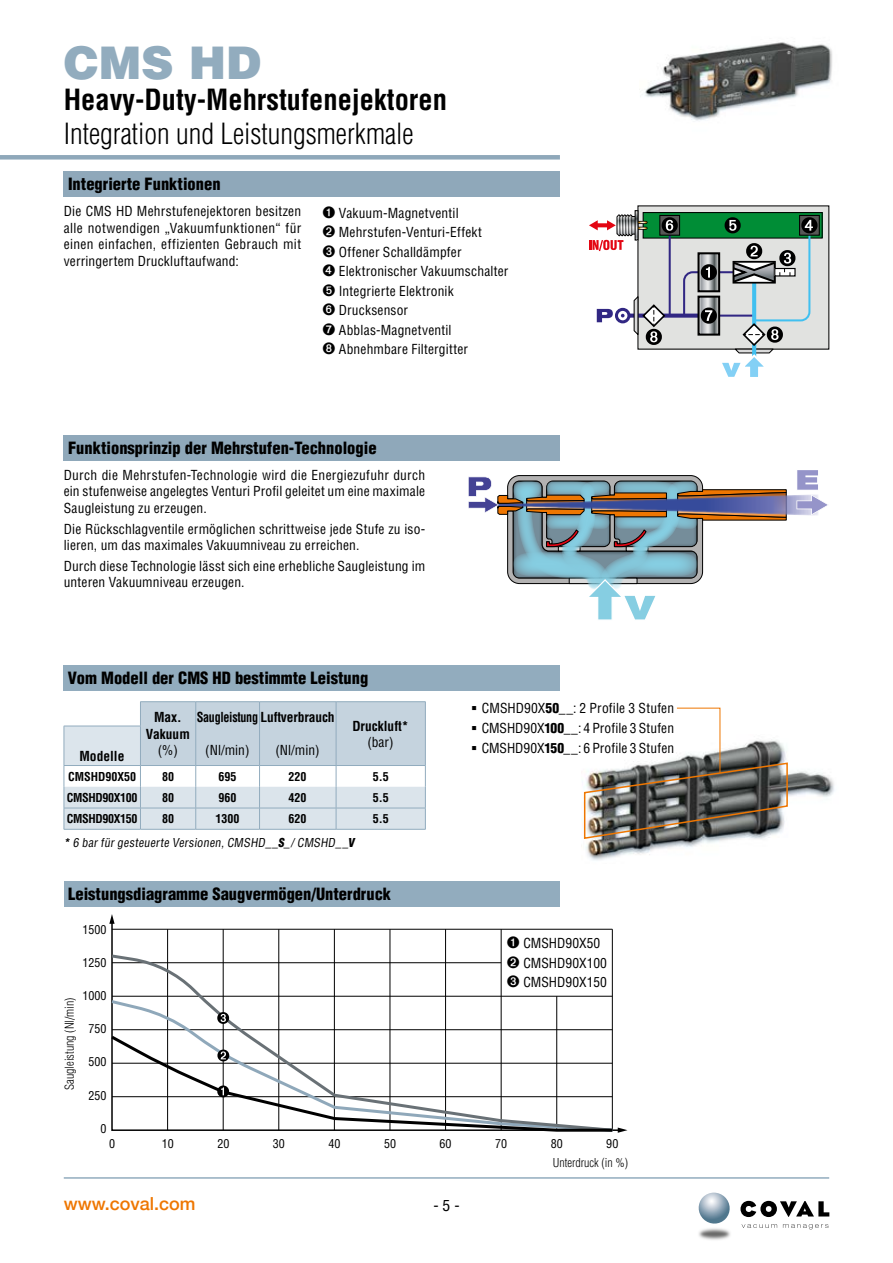
<style>
.page{position:relative;width:893px;height:1263px;background:#fff}
.page>*{position:absolute;margin:0;border:0;box-sizing:border-box;transform-origin:0 0}
.t1{font:900 45px "Helvetica";color:#92acbe}
.t2{font:300 condensed 28.5px "Helvetica";color:#000}
.t3{font:700 condensed 28.5px "Helvetica";color:#000}
.t4{font:500 18px "Helvetica Neue";color:#ee7601}
.t5{font:900 condensed 16.5px "Helvetica";color:#000}
.t6{font:condensed 15px "Helvetica";color:#000;scale:1.05 1}
.t7{font:condensed 13.5px/16.5px "Helvetica";letter-spacing:.015em;color:#000}
.t8{font:700 condensed 13.5px/16.2px "Helvetica";letter-spacing:-.01em;color:#000;text-align:center}
.t9{font:700 condensed 13.5px "Helvetica";letter-spacing:-.01em;color:#000;scale:.9 1}
.t10{font:condensed 12px "Helvetica";color:#000}
.t11{font:700 condensed 12px "Helvetica";color:#000}
.t12{font:300 condensed 12px "Helvetica";color:#000}
.t13{font:700 condensed 12px "Helvetica";letter-spacing:-.03em;color:#000}
.s1{font-weight:700}
.s2{font-weight:900}
</style>
<div class="page">
<hr style="left:64px;top:1177px;width:765px;height:2px;background:#92acbe">
<div style="left:0;top:155px;width:560px;height:5px;background:#8fa8ba"></div>
<img style="left:699px;top:1228px;width:31px;height:12px">
<svg style="left:698px;top:1192px;width:32px;height:32px"></svg>
<svg style="left:742px;top:1224px;width:35px;height:4px"></svg>
<svg style="left:783px;top:1224px;width:45px;height:5px"></svg>
<svg style="left:740px;top:1201px;width:89px;height:16px"></svg>
<div style="left:64px;top:171px;width:496px;height:26px;background:#8fa8ba"></div>
<div style="left:64px;top:435px;width:496px;height:25px;background:#8fa8ba"></div>
<div style="left:638px;top:206px;width:191px;height:143px;background:#e1e2e0"></div>
<div style="left:643px;top:212px;width:180px;height:27px;border:1px solid #000"></div>
<div style="left:635px;top:210px;width:3px;height:30px;border:1px solid #000"></div>
<svg style="left:817px;top:217px;width:1px;height:17px"></svg>
<div style="left:799px;top:215px;width:21px;height:21px;border:1px solid #000"></div>
<svg style="left:589px;top:214px;width:228px;height:163px"></svg>
<div style="left:64px;top:665px;width:496px;height:26px;background:#92acbe"></div>
<div style="left:64px;top:881px;width:496px;height:26px;background:#92acbe"></div>
<hr style="left:140px;top:701px;width:56px;height:1px;background:#92acbe">
<hr style="left:196px;top:701px;width:64px;height:1px;background:#92acbe">
<hr style="left:260px;top:701px;width:76px;height:1px;background:#92acbe">
<hr style="left:336px;top:701px;width:90px;height:1px;background:#92acbe">
<svg style="left:64px;top:702px;width:362px;height:127px"></svg>
<hr style="left:64px;top:808px;width:76px;height:1px;background:#92acbe">
<hr style="left:140px;top:808px;width:56px;height:1px;background:#92acbe">
<hr style="left:196px;top:808px;width:64px;height:1px;background:#92acbe">
<hr style="left:260px;top:808px;width:76px;height:1px;background:#92acbe">
<hr style="left:336px;top:808px;width:90px;height:1px;background:#92acbe">
<hr style="left:64px;top:829px;width:76px;height:1px;background:#92acbe">
<hr style="left:140px;top:829px;width:56px;height:1px;background:#92acbe">
<hr style="left:196px;top:829px;width:64px;height:1px;background:#92acbe">
<hr style="left:260px;top:829px;width:76px;height:1px;background:#92acbe">
<hr style="left:336px;top:829px;width:90px;height:1px;background:#92acbe">
<svg style="left:111px;top:924px;width:507px;height:208px"></svg>
<svg style="left:618px;top:1127px;width:9px;height:6px"></svg>
<svg style="left:109px;top:914px;width:6px;height:10px"></svg>
<hr style="left:612px;top:929px;width:1px;height:201px;background:#000">
<svg style="left:111px;top:952px;width:505px;height:180px"></svg>
<svg style="left:111px;top:1033px;width:504px;height:99px"></svg>
<svg style="left:217px;top:1085px;width:12px;height:12px"></svg>
<svg style="left:217px;top:1049px;width:12px;height:12px"></svg>
<svg style="left:217px;top:1012px;width:12px;height:12px"></svg>
<img style="left:642px;top:42px;width:190px;height:79px">
<img style="left:585px;top:771px;width:249px;height:90px">
<svg style="left:583px;top:707px;width:206px;height:133px"></svg>
<svg style="left:468px;top:470px;width:360px;height:150px"></svg>
<h1 class="t1" style="left:64px;top:34px;width:199px">CMS HD</h1>
<h2 class="t3" style="left:64px;top:83px;width:385px">Heavy-Duty-Mehrstufenejektoren</h2>
<h2 class="t2" style="left:64px;top:118px;width:351px">Integration und Leistungsmerkmale</h2>
<p class="t5" style="left:68px;top:174px;width:154px">Integrierte Funktionen</p>
<p class="t7" style="left:64px;top:203px;width:239px;text-align:justify">Die CMS HD Mehrstufenejektoren besitzen alle notwendigen „Vakuumfunktionen“ für einen einfachen, effizienten Gebrauch mit verringertem Druckluftaufwand:</p>
<p class="t7" style="left:322px;top:203px;width:187px;line-height:19.5px">➊ Vakuum-Magnetventil<br>➋ Mehrstufen-Venturi-Effekt<br>➌ Offener Schalldämpfer<br>➍ Elektronischer Vakuumschalter<br>➎ Integrierte Elektronik<br>➏ Drucksensor<br>➐ Abblas-Magnetventil<br>➑ Abnehmbare Filtergitter</p>
<p class="t5" style="left:68px;top:437px;width:310px">Funktionsprinzip der Mehrstufen-Technologie</p>
<p class="t7" style="left:64px;top:466px;width:363px;text-align:justify">Durch die Mehrstufen-Technologie wird die Energiezufuhr durch ein stufenweise angelegtes Venturi Profil geleitet um eine maximale Saugleistung zu erzeugen.</p>
<p class="t7" style="left:64px;top:520px;width:363px">Die Rückschlagventile ermöglichen schrittweise jede Stufe zu iso&shy;lieren, um das maximales Vakuumniveau zu erreichen.</p>
<p class="t7" style="left:64px;top:557px;width:363px">Durch diese Technologie lässt sich eine erhebliche Saugleistung im unteren Vakuumniveau erzeugen.</p>
<p class="t5" style="left:68px;top:668px;width:302px">Vom Modell der CMS HD bestimmte Leistung</p>
<p class="t8" style="left:79px;top:748px;width:47px">Modelle</p>
<p class="t8" style="left:146px;top:709px;width:46px">Max.<br>Vakuum</p>
<p class="t7" style="left:158px;top:741px;width:21px">(%)</p>
<p class="t9" style="left:197px;top:709px;width:155px">Saugleistung Luftverbrauch</p>
<p class="t7" style="left:205px;top:741px;width:46px">(Nl/min)</p>
<p class="t7" style="left:275px;top:741px;width:46px">(Nl/min)</p>
<p class="t8" style="left:352px;top:718px;width:58px">Druckluft*</p>
<p class="t7" style="left:367px;top:733px;width:28px">(bar)</p>
<p class="t11" style="left:218px;top:769px;width:19px">695</p>
<p class="t11" style="left:289px;top:769px;width:19px">220</p>
<p class="t11" style="left:218px;top:790px;width:19px">960</p>
<p class="t11" style="left:289px;top:790px;width:19px">420</p>
<p class="t11" style="left:215px;top:811px;width:25px">1300</p>
<p class="t11" style="left:289px;top:811px;width:19px">620</p>
<p class="t11" style="left:68px;top:769px;width:70px">CMSHD90X50</p>
<p class="t11" style="left:162px;top:769px;width:13px">80</p>
<p class="t11" style="left:373px;top:769px;width:17px">5.5</p>
<p class="t13" style="left:67px;top:790px;width:72px">CMSHD90X100</p>
<p class="t11" style="left:162px;top:790px;width:13px">80</p>
<p class="t11" style="left:373px;top:790px;width:17px">5.5</p>
<p class="t13" style="left:67px;top:812px;width:72px">CMSHD90X150</p>
<p class="t11" style="left:162px;top:812px;width:13px">80</p>
<p class="t11" style="left:373px;top:812px;width:17px">5.5</p>
<p class="t10" style="left:64px;top:835px;width:294px"><span class="s1">*</span> 6 bar für gesteuerte Versionen, CMSHD__<span class="s2">S</span>_/ CMSHD__<span class="s2">V</span></p>
<p class="t5" style="left:68px;top:884px;width:325px">Leistungsdiagramme Saugvermögen/Unterdruck</p>
<p class="t10" style="left:82px;top:922px;width:25px">1500</p>
<p class="t10" style="left:82px;top:955px;width:25px">1250</p>
<p class="t10" style="left:82px;top:988px;width:25px">1000</p>
<p class="t10" style="left:88px;top:1021px;width:19px">750</p>
<p class="t10" style="left:88px;top:1054px;width:19px">500</p>
<p class="t10" style="left:88px;top:1087px;width:19px">250</p>
<p class="t10" style="left:100px;top:1121px;width:7px">0</p>
<p class="t12" style="left:62px;top:1090px;width:94px;rotate:-90deg">Saugleistung (Nl/min)</p>
<p class="t7" style="left:482px;top:697px;width:194px;line-height:20px;text-align:justify">CMSHD90X<span class="s2">50</span>__: 2 Profile 3 Stufen CMSHD90X<span class="s2">100</span>__: 4 Profile 3 Stufen CMSHD90X<span class="s2">150</span>__: 6 Profile 3 Stufen</p>
<p class="t7" style="left:507px;top:933px;width:102px;line-height:19.8px">➊ CMSHD90X50<br>➋ CMSHD90X100<br>➌ CMSHD90X150</p>
<p class="t10" style="left:109px;top:1136px;width:7px">0</p>
<p class="t10" style="left:162px;top:1136px;width:14px">10</p>
<p class="t10" style="left:217px;top:1136px;width:14px">20</p>
<p class="t10" style="left:273px;top:1136px;width:14px">30</p>
<p class="t10" style="left:328px;top:1136px;width:14px">40</p>
<p class="t10" style="left:384px;top:1136px;width:14px">50</p>
<p class="t10" style="left:440px;top:1136px;width:14px">60</p>
<p class="t10" style="left:495px;top:1136px;width:14px">70</p>
<p class="t10" style="left:551px;top:1136px;width:14px">80</p>
<p class="t10" style="left:606px;top:1136px;width:14px">90</p>
<h3 class="t4" style="left:64px;top:1189px;width:133px">www.coval.com</h3>
<p class="t6" style="left:433px;top:1196px;width:26px">- 5 -</p>
<p class="t12" style="left:553px;top:1156px;width:77px">Unterdruck (in %)</p>
</div>
